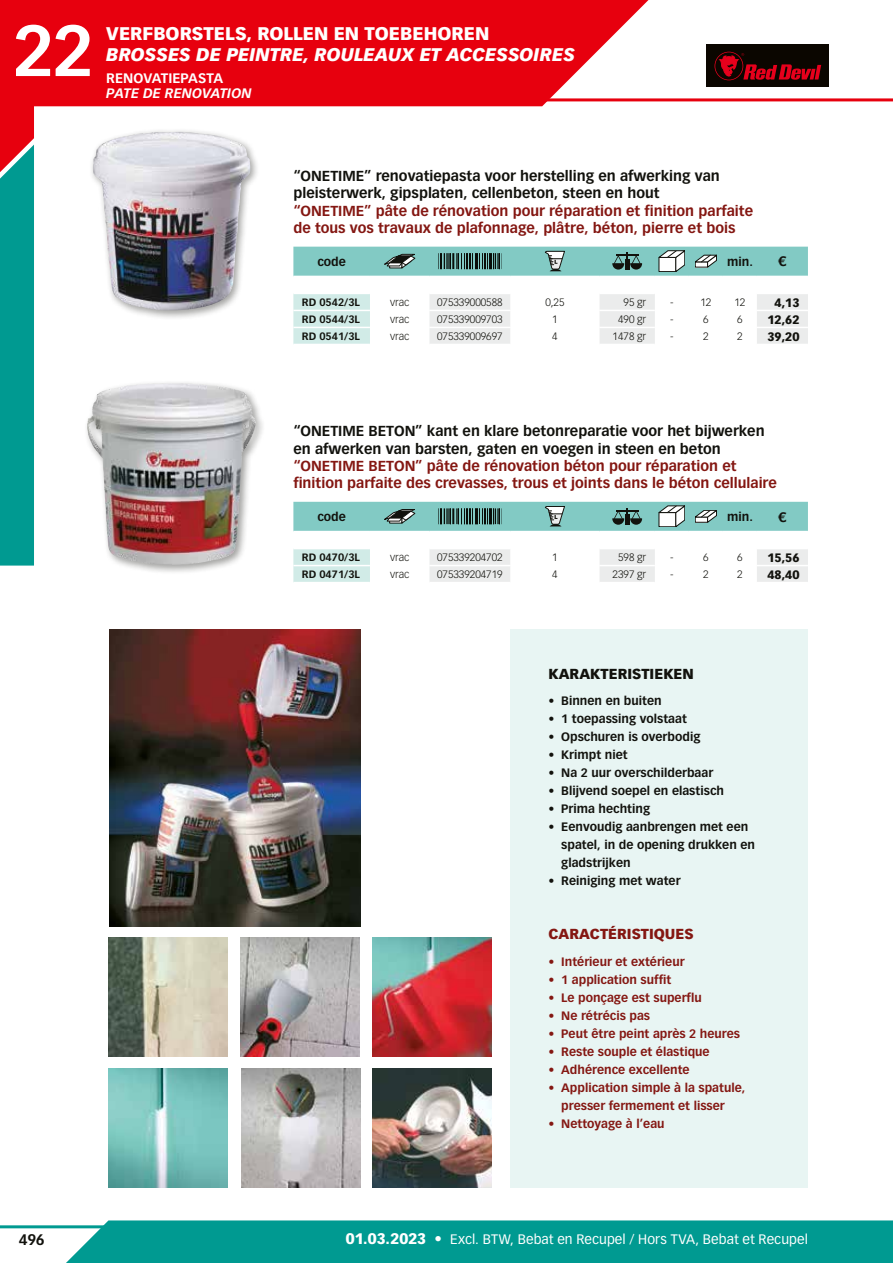
<style>
.page{position:relative;width:893px;height:1263px;background:#fff}
.page>*{position:absolute;margin:0;border:0;box-sizing:border-box;transform-origin:0 0}
.t1{font:700 70.5px "Vectora LT Std";color:#fff}
.t2{font:italic 900 18px "Vectora LT Std";letter-spacing:-.005em;color:#fff}
.t3{font:900 18px "Vectora LT Std";color:#fff}
.t4{font:700 15px "Vectora LT Std";color:#12120d}
.t5{font:700 14.25px/17.2px "Vectora LT Std";color:#841712}
.t6{font:700 14.25px/17.2px "Vectora LT Std";color:#12120d}
.t7{font:900 14.25px "Vectora LT Std";color:#12120d}
.t8{font:900 14.25px "Vectora LT Std";color:#841712}
.t9{font:13.5px "Vectora LT Std";letter-spacing:.005em;color:#fff}
.t10{font:italic 700 13.5px "Vectora LT Std";letter-spacing:.005em;color:#fff}
.t11{font:700 13.5px "Vectora LT Std";letter-spacing:.005em;color:#fff}
.t12{font:700 13.5px "Vectora LT Std";color:#12120d}
.t13{font:700 12px/18px "Vectora LT Std";color:#12120d}
.t14{font:700 12px/18px "Vectora LT Std";color:#841712}
.t15{font:900 12px "Vectora LT Std";color:#12120d}
.t16{font:300 10.5px "Vectora LT Std";color:#12120d}
.t17{font:700 10.5px "Vectora LT Std";color:#12120d}
.s1{font-weight:900;font-size:15px}
.s2{font-size:15px}
</style>
<div class="page">
<svg style="left:293px;top:247px;width:515px;height:97px"></svg>
<svg style="left:293px;top:502px;width:515px;height:80px"></svg>
<svg style="left:0;top:0;width:670px;height:106px;background:#e91c28"></svg>
<svg style="left:45px;top:1220px;width:848px;height:43px;background:#10a097"></svg>
<svg style="left:0;top:32px;width:34px;height:534px;background:#377874"></svg>
<hr style="left:0;top:98px;width:893px;height:3px;background:#e7000e">
<hr style="left:0;top:1225px;width:893px;height:3px;background:#009a91">
<div style="left:707px;top:45px;width:122px;height:42px;background:#0b0600"></div>
<svg style="left:714px;top:52px;width:107px;height:28px"></svg>
<div style="left:510px;top:629px;width:298px;height:558px;background:#e8f5f3"></div>
<img style="left:109px;top:938px;width:119px;height:119px">
<img style="left:109px;top:1068px;width:119px;height:119px">
<img style="left:241px;top:938px;width:119px;height:119px">
<img style="left:373px;top:938px;width:119px;height:119px">
<img style="left:241px;top:1068px;width:119px;height:119px">
<img style="left:373px;top:1068px;width:119px;height:119px">
<img style="left:109px;top:629px;width:251px;height:297px">
<div style="left:89px;top:128px;width:171px;height:192px;background:#12120d;opacity:.4"></div>
<img style="left:93px;top:132px;width:157px;height:180px">
<div style="left:83px;top:379px;width:182px;height:196px;background:#12120d;opacity:.4"></div>
<img style="left:87px;top:383px;width:169px;height:184px">
<h1 class="t1" style="left:13px;top:8px;width:83px">22</h1>
<h2 class="t3" style="left:106px;top:22px;width:385px">VERFBORSTELS, ROLLEN EN TOEBEHOREN</h2>
<h2 class="t2" style="left:106px;top:43px;width:470px">BROSSES DE PEINTRE, ROULEAUX ET ACCESSOIRES</h2>
<p class="t11" style="left:106px;top:70px;width:118px">RENOVATIEPASTA</p>
<p class="t10" style="left:106px;top:85px;width:147px">PATE DE RENOVATION</p>
<p class="t6" style="left:293px;top:167px;width:428px">“ONETIME” renovatiepasta voor herstelling en afwerking van pleisterwerk, gipsplaten, cellenbeton, steen en hout</p>
<p class="t5" style="left:293px;top:202px;width:461px">“ONETIME” pâte de rénovation pour réparation et finition parfaite de tous vos travaux de plafonnage, plâtre, béton, pierre et bois</p>
<p class="t13" style="left:317px;top:253px;width:30px">code</p>
<p class="t13" style="left:727px;top:253px;width:27px">min.</p>
<p class="t12" style="left:778px;top:253px;width:9px">€</p>
<p class="t17" style="left:302px;top:296px;width:60px">RD 0542/3L</p>
<p class="t16" style="left:390px;top:296px;width:21px">vrac</p>
<p class="t16" style="left:437px;top:296px;width:67px">075339000588</p>
<p class="t16" style="left:545px;top:296px;width:21px">0,25</p>
<p class="t16" style="left:624px;top:296px;width:24px">95 gr</p>
<p class="t16" style="left:670px;top:296px;width:5px">-</p>
<p class="t16" style="left:700px;top:296px;width:12px">12</p>
<p class="t16" style="left:734px;top:296px;width:12px">12</p>
<p class="t15" style="left:775px;top:295px;width:26px">4,13</p>
<p class="t17" style="left:302px;top:313px;width:60px">RD 0544/3L</p>
<p class="t16" style="left:390px;top:313px;width:21px">vrac</p>
<p class="t16" style="left:437px;top:313px;width:67px">075339009703</p>
<p class="t16" style="left:552px;top:313px;width:7px">1</p>
<p class="t16" style="left:618px;top:313px;width:30px">490 gr</p>
<p class="t16" style="left:670px;top:313px;width:5px">-</p>
<p class="t16" style="left:703px;top:313px;width:7px">6</p>
<p class="t16" style="left:737px;top:313px;width:7px">6</p>
<p class="t15" style="left:767px;top:312px;width:33px">12,62</p>
<p class="t17" style="left:302px;top:330px;width:60px">RD 0541/3L</p>
<p class="t16" style="left:390px;top:330px;width:21px">vrac</p>
<p class="t16" style="left:437px;top:330px;width:67px">075339009697</p>
<p class="t16" style="left:552px;top:330px;width:7px">4</p>
<p class="t16" style="left:613px;top:330px;width:35px">1478 gr</p>
<p class="t16" style="left:670px;top:330px;width:5px">-</p>
<p class="t16" style="left:703px;top:330px;width:7px">2</p>
<p class="t16" style="left:737px;top:330px;width:7px">2</p>
<p class="t15" style="left:767px;top:329px;width:33px">39,20</p>
<p class="t6" style="left:293px;top:423px;width:473px">“ONETIME BETON” kant en klare betonreparatie voor het bijwerken en afwerken van barsten, gaten en voegen in steen en beton</p>
<p class="t5" style="left:293px;top:457px;width:485px">“ONETIME BETON” pâte de rénovation béton pour réparation et finition parfaite des crevasses, trous et joints dans le béton cellulaire</p>
<p class="t13" style="left:317px;top:508px;width:30px">code</p>
<p class="t13" style="left:727px;top:508px;width:27px">min.</p>
<p class="t12" style="left:778px;top:508px;width:9px">€</p>
<p class="t17" style="left:302px;top:551px;width:60px">RD 0470/3L</p>
<p class="t16" style="left:390px;top:551px;width:21px">vrac</p>
<p class="t16" style="left:437px;top:551px;width:67px">075339204702</p>
<p class="t16" style="left:552px;top:551px;width:7px">1</p>
<p class="t16" style="left:618px;top:551px;width:30px">598 gr</p>
<p class="t16" style="left:670px;top:551px;width:5px">-</p>
<p class="t16" style="left:703px;top:551px;width:7px">6</p>
<p class="t16" style="left:737px;top:551px;width:7px">6</p>
<p class="t15" style="left:767px;top:550px;width:33px">15,56</p>
<p class="t17" style="left:302px;top:568px;width:60px">RD 0471/3L</p>
<p class="t16" style="left:390px;top:568px;width:21px">vrac</p>
<p class="t16" style="left:437px;top:568px;width:67px">075339204719</p>
<p class="t16" style="left:552px;top:568px;width:7px">4</p>
<p class="t16" style="left:613px;top:568px;width:35px">2397 gr</p>
<p class="t16" style="left:670px;top:568px;width:5px">-</p>
<p class="t16" style="left:703px;top:568px;width:7px">2</p>
<p class="t16" style="left:737px;top:568px;width:7px">2</p>
<p class="t15" style="left:767px;top:567px;width:33px">48,40</p>
<p class="t7" style="left:549px;top:665px;width:147px">KARAKTERISTIEKEN</p>
<p class="t13" style="left:549px;top:692px;width:115px">• Binnen en buiten</p>
<p class="t13" style="left:549px;top:710px;width:140px">• 1 toepassing volstaat</p>
<p class="t13" style="left:549px;top:728px;width:153px">• Opschuren is overbodig</p>
<p class="t13" style="left:549px;top:746px;width:81px">• Krimpt niet</p>
<p class="t13" style="left:549px;top:764px;width:166px">• Na 2 uur overschilderbaar</p>
<p class="t13" style="left:549px;top:782px;width:177px">• Blijvend soepel en elastisch</p>
<p class="t13" style="left:549px;top:800px;width:103px">• Prima hechting</p>
<p class="t13" style="left:561px;top:818px;width:195px;text-indent:-13px">• Eenvoudig aanbrengen met een spatel, in de opening drukken en gladstrijken</p>
<p class="t13" style="left:549px;top:872px;width:134px">• Reiniging met water</p>
<p class="t8" style="left:549px;top:925px;width:147px">CARACTÉRISTIQUES</p>
<p class="t14" style="left:549px;top:952px;width:138px">• Intérieur et extérieur</p>
<p class="t14" style="left:549px;top:970px;width:124px">• 1 application suffit</p>
<p class="t14" style="left:549px;top:988px;width:155px">• Le ponçage est superflu</p>
<p class="t14" style="left:549px;top:1006px;width:103px">• Ne rétrécis pas</p>
<p class="t14" style="left:549px;top:1024px;width:193px">• Peut être peint après 2 heures</p>
<p class="t14" style="left:549px;top:1042px;width:163px">• Reste souple et élastique</p>
<p class="t14" style="left:549px;top:1060px;width:143px">• Adhérence excellente</p>
<p class="t14" style="left:561px;top:1078px;width:186px;text-indent:-13px">• Application simple à la spatule, presser fermement et lisser</p>
<p class="t14" style="left:549px;top:1114px;width:118px">• Nettoyage à l’eau</p>
<p class="t4" style="left:19px;top:1230px;width:27px">496</p>
<p class="t9" style="left:346px;top:1232px;width:464px"><span class="s1">01.03.2023</span> <span class="s2">•</span> Excl. BTW, Bebat en Recupel / Hors TVA, Bebat et Recupel</p>
</div>
